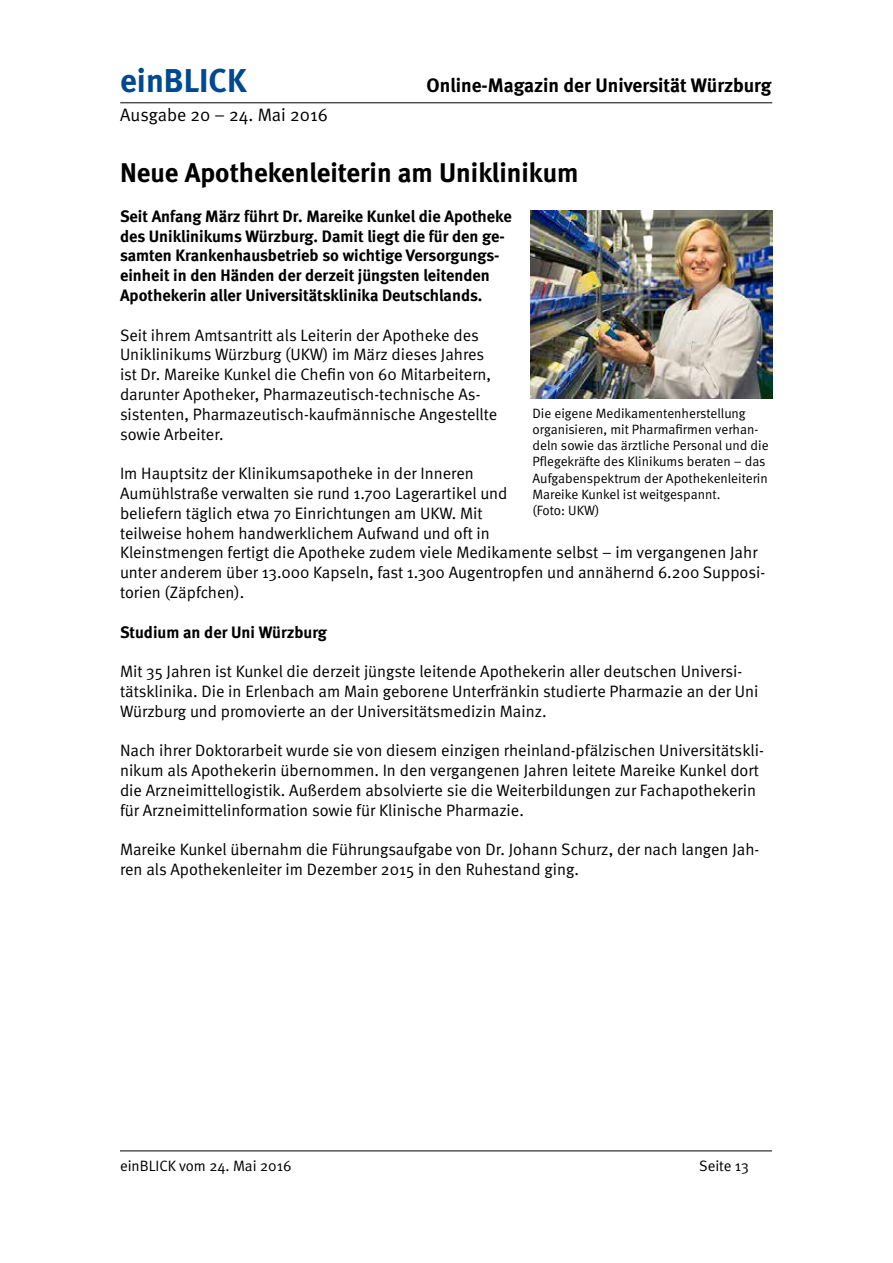
<style>
.page{position:relative;width:893px;height:1263px;background:#fff}
.page>*{position:absolute;margin:0;border:0;box-sizing:border-box;transform-origin:0 0}
.t1{font:700 33px "Meta";color:#004990}
.t2{font:700 27px "Meta";color:#000}
.t3{font:700 19.5px "Meta";color:#000}
.t4{font:18px "Meta Normal";color:#000}
.t5{font:16.5px/19.8px "Meta Normal";color:#000}
.t6{font:700 16.5px/19.8px "Meta";color:#000}
.t7{font:15px "Meta Normal";color:#000}
.t8{font:13.5px/16.2px "Meta Normal";color:#000}
</style>
<div class="page">
<hr style="left:120px;top:102px;width:652px;height:1px;background:#000">
<hr style="left:120px;top:1150px;width:652px;height:1px;background:#000">
<img style="left:531px;top:211px;width:242px;height:187px">
<h1 class="t1" style="left:120px;top:61px;width:128px">einBLICK</h1>
<p class="t3" style="left:427px;top:74px;width:346px">Online-Magazin der Universität Würzburg</p>
<p class="t4" style="left:120px;top:105px;width:209px">Ausgabe 20 – 24. Mai 2016</p>
<h2 class="t2" style="left:120px;top:157px;width:460px">Neue Apothekenleiterin am Uniklinikum</h2>
<p class="t6" style="left:120px;top:206px;width:393px">Seit Anfang März führt Dr. Mareike Kunkel die Apotheke des Uniklinikums Würzburg. Damit liegt die für den ge&shy;samten Krankenhausbetrieb so wichtige Versorgungs&shy;einheit in den Händen der derzeit jüngsten leitenden Apothekerin aller Universitätsklinika Deutschlands.</p>
<p class="t5" style="left:120px;top:325px;width:379px">Seit ihrem Amtsantritt als Leiterin der Apotheke des Uniklinikums Würzburg (UKW) im März dieses Jahres ist Dr. Mareike Kunkel die Chefin von 60 Mitarbeitern, darunter Apotheker, Pharmazeutisch-technische As&shy;sistenten, Pharmazeutisch-kaufmännische Angestellte sowie Arbeiter.</p>
<p class="t5" style="left:120px;top:463px;width:647px">Im Hauptsitz der Klinikumsapotheke in der Inneren<br>Aumühlstraße verwalten sie rund 1.700 Lagerartikel und<br>beliefern täglich etwa 70 Einrichtungen am UKW. Mit<br>teilweise hohem handwerklichem Aufwand und oft in<br>Kleinstmengen fertigt die Apotheke zudem viele Medikamente selbst – im vergangenen Jahr unter anderem über 13.000 Kapseln, fast 1.300 Augentropfen und annähernd 6.200 Supposi&shy;torien (Zäpfchen).</p>
<p class="t6" style="left:120px;top:622px;width:208px">Studium an der Uni Würzburg</p>
<p class="t5" style="left:120px;top:661px;width:640px">Mit 35 Jahren ist Kunkel die derzeit jüngste leitende Apothekerin aller deutschen Universi&shy;tätsklinika. Die in Erlenbach am Main geborene Unterfränkin studierte Pharmazie an der Uni<br>Würzburg und promovierte an der Universitätsmedizin Mainz.</p>
<p class="t5" style="left:120px;top:740px;width:645px">Nach ihrer Doktorarbeit wurde sie von diesem einzigen rheinland-pfälzischen Universitätskli&shy;nikum als Apothekerin übernommen. In den vergangenen Jahren leitete Mareike Kunkel dort die Arzneimittellogistik. Außerdem absolvierte sie die Weiterbildungen zur Fachapothekerin für Arzneimittelinformation sowie für Klinische Pharmazie.</p>
<p class="t5" style="left:120px;top:839px;width:641px">Mareike Kunkel übernahm die Führungsaufgabe von Dr. Johann Schurz, der nach langen Jah&shy;ren als Apothekenleiter im Dezember 2015 in den Ruhestand ging.</p>
<p class="t8" style="left:532px;top:405px;width:238px">Die eigene Medikamentenherstellung organisieren, mit Pharmafirmen verhan&shy;deln sowie das ärztliche Personal und die Pflegekräfte des Klinikums beraten – das Aufgabenspektrum der Apothekenleiterin Mareike Kunkel ist weitgespannt.<br>(Foto: UKW)</p>
<p class="t7" style="left:120px;top:1157px;width:173px">einBLICK vom 24. Mai 2016</p>
<p class="t7" style="left:699px;top:1157px;width:51px">Seite 13</p>
</div>
